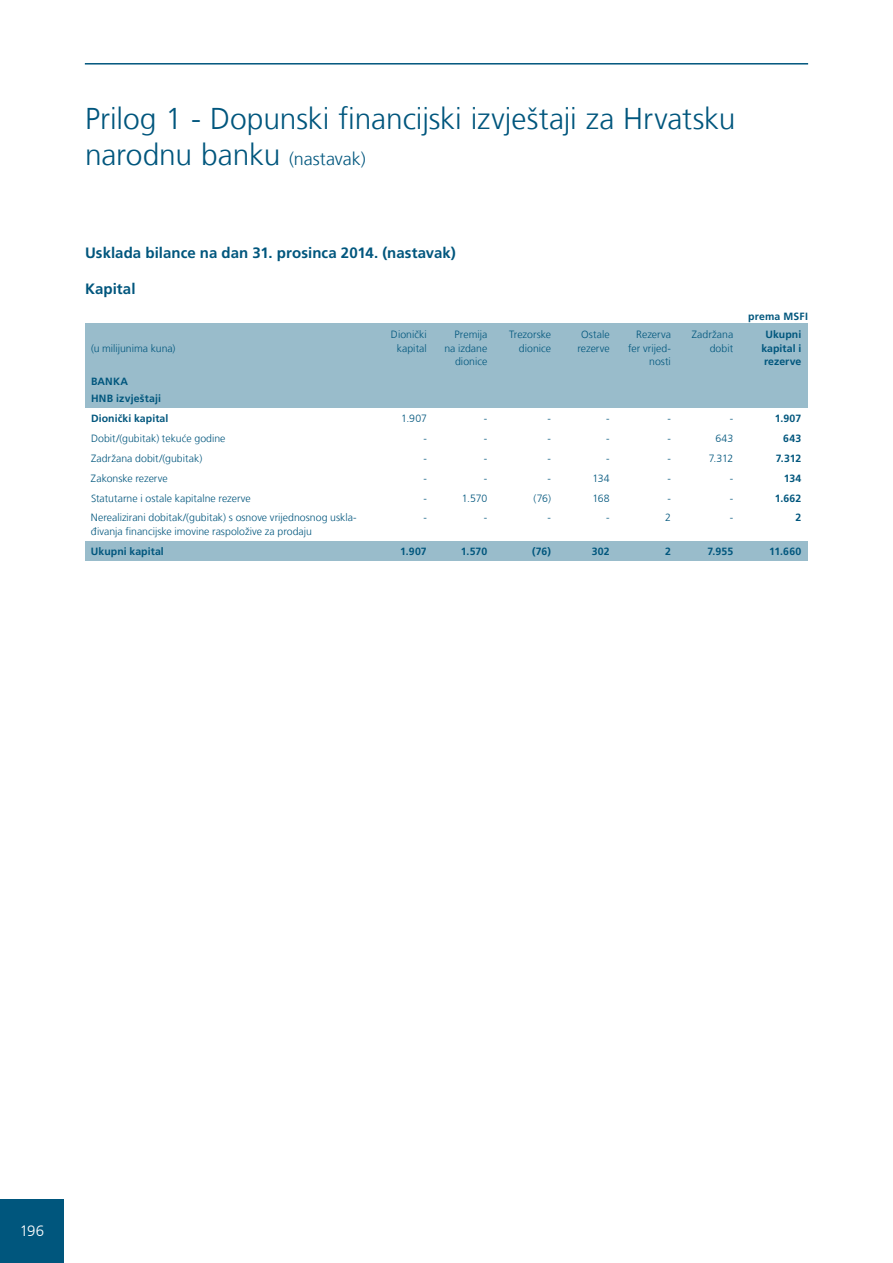
<style>
.page{position:relative;width:893px;height:1263px;background:#fff}
.page>*{position:absolute;margin:0;border:0;box-sizing:border-box;transform-origin:0 0}
.t1{font:300 30px/36px "Frutiger LT Com";letter-spacing:-.005em;color:#00567d}
.t2{font:700 15px "Frutiger LT Com";letter-spacing:.005em;color:#00567d}
.t3{font:300 15px "Frutiger LT Com";color:#fff}
.t4{font:300 10.5px/13.5px "Frutiger LT Com";color:#00567d;text-align:right}
.t5{font:700 10.5px/13.5px "Frutiger LT Com";letter-spacing:.01em;color:#00567d;text-align:center}
.s1{font-size:18px}
</style>
<div class="page">
<hr style="left:85px;top:63px;width:723px;height:2px;background:#00567d">
<div style="left:0;top:1199px;width:64px;height:64px;background:#00567d"></div>
<div style="left:85px;top:541px;width:723px;height:20px;background:#99bccb"></div>
<div style="left:85px;top:323px;width:723px;height:85px;background:#99bccb"></div>
<h1 class="t1" style="left:85px;top:101px;width:652px">Prilog 1 - Dopunski financijski izvještaji za Hrvatsku narodnu banku <span class="s1">(nastavak)</span></h1>
<h2 class="t2" style="left:85px;top:244px;width:372px">Usklada bilance na dan 31. prosinca 2014. (nastavak)</h2>
<h2 class="t2" style="left:85px;top:280px;width:52px">Kapital</h2>
<p class="t5" style="left:748px;top:309px;width:61px">prema MSFI</p>
<p class="t4" style="left:91px;top:342px;width:86px">(u milijunima kuna)</p>
<p class="t4" style="left:391px;top:328px;width:37px;text-align:center">Dionički kapital</p>
<p class="t4" style="left:444px;top:328px;width:44px">Premija na izdane dionice</p>
<p class="t4" style="left:509px;top:328px;width:43px">Trezorske dionice</p>
<p class="t4" style="left:577px;top:328px;width:34px;text-align:center">Ostale rezerve</p>
<p class="t4" style="left:628px;top:328px;width:44px">Rezerva fer vrijed&shy;nosti</p>
<p class="t4" style="left:692px;top:328px;width:43px">Zadržana dobit</p>
<p class="t5" style="left:761px;top:328px;width:41px">Ukupni kapital i rezerve</p>
<p class="t5" style="left:91px;top:373px;width:72px;line-height:16.8px;text-align:left">BANKA<br>HNB izvještaji</p>
<p class="t5" style="left:91px;top:412px;width:79px">Dionički kapital</p>
<p class="t4" style="left:401px;top:412px;width:27px">1.907</p>
<p class="t4" style="left:484px;top:412px;width:5px">-</p>
<p class="t4" style="left:547px;top:412px;width:5px">-</p>
<p class="t4" style="left:606px;top:412px;width:5px">-</p>
<p class="t4" style="left:667px;top:412px;width:5px">-</p>
<p class="t4" style="left:730px;top:412px;width:5px">-</p>
<p class="t5" style="left:775px;top:412px;width:28px">1.907</p>
<p class="t4" style="left:91px;top:432px;width:136px">Dobit/(gubitak) tekuće godine</p>
<p class="t4" style="left:423px;top:432px;width:5px">-</p>
<p class="t4" style="left:484px;top:432px;width:5px">-</p>
<p class="t4" style="left:547px;top:432px;width:5px">-</p>
<p class="t4" style="left:606px;top:432px;width:5px">-</p>
<p class="t4" style="left:667px;top:432px;width:5px">-</p>
<p class="t4" style="left:715px;top:432px;width:19px">643</p>
<p class="t5" style="left:783px;top:432px;width:20px">643</p>
<p class="t4" style="left:91px;top:451px;width:113px">Zadržana dobit/(gubitak)</p>
<p class="t4" style="left:423px;top:451px;width:5px">-</p>
<p class="t4" style="left:484px;top:451px;width:5px">-</p>
<p class="t4" style="left:547px;top:451px;width:5px">-</p>
<p class="t4" style="left:606px;top:451px;width:5px">-</p>
<p class="t4" style="left:667px;top:451px;width:5px">-</p>
<p class="t4" style="left:709px;top:451px;width:26px">7.312</p>
<p class="t5" style="left:776px;top:451px;width:27px">7.312</p>
<p class="t4" style="left:91px;top:471px;width:78px">Zakonske rezerve</p>
<p class="t4" style="left:423px;top:471px;width:5px">-</p>
<p class="t4" style="left:484px;top:471px;width:5px">-</p>
<p class="t4" style="left:547px;top:471px;width:5px">-</p>
<p class="t4" style="left:593px;top:471px;width:19px">134</p>
<p class="t4" style="left:667px;top:471px;width:5px">-</p>
<p class="t4" style="left:730px;top:471px;width:5px">-</p>
<p class="t5" style="left:784px;top:471px;width:19px">134</p>
<p class="t4" style="left:91px;top:491px;width:161px">Statutarne i ostale kapitalne rezerve</p>
<p class="t4" style="left:423px;top:491px;width:5px">-</p>
<p class="t4" style="left:462px;top:491px;width:27px">1.570</p>
<p class="t4" style="left:534px;top:491px;width:19px">(76)</p>
<p class="t4" style="left:592px;top:491px;width:19px">168</p>
<p class="t4" style="left:667px;top:491px;width:5px">-</p>
<p class="t4" style="left:730px;top:491px;width:5px">-</p>
<p class="t5" style="left:775px;top:491px;width:28px">1.662</p>
<p class="t4" style="left:91px;top:511px;width:267px;text-align:left">Nerealizirani dobitak/(gubitak) s osnove vrijednosnog uskla&shy;đivanja financijske imovine raspoložive za prodaju</p>
<p class="t4" style="left:423px;top:511px;width:5px">-</p>
<p class="t4" style="left:484px;top:511px;width:5px">-</p>
<p class="t4" style="left:547px;top:511px;width:5px">-</p>
<p class="t4" style="left:606px;top:511px;width:5px">-</p>
<p class="t4" style="left:665px;top:511px;width:7px">2</p>
<p class="t4" style="left:730px;top:511px;width:5px">-</p>
<p class="t5" style="left:795px;top:511px;width:7px">2</p>
<p class="t5" style="left:91px;top:544px;width:74px">Ukupni kapital</p>
<p class="t5" style="left:400px;top:544px;width:28px">1.907</p>
<p class="t5" style="left:461px;top:544px;width:28px">1.570</p>
<p class="t5" style="left:532px;top:544px;width:20px">(76)</p>
<p class="t5" style="left:592px;top:544px;width:19px">302</p>
<p class="t5" style="left:665px;top:544px;width:7px">2</p>
<p class="t5" style="left:707px;top:544px;width:27px">7.955</p>
<p class="t5" style="left:769px;top:544px;width:34px">11.660</p>
<h2 class="t3" style="left:20px;top:1222px;width:26px">196</h2>
</div>
